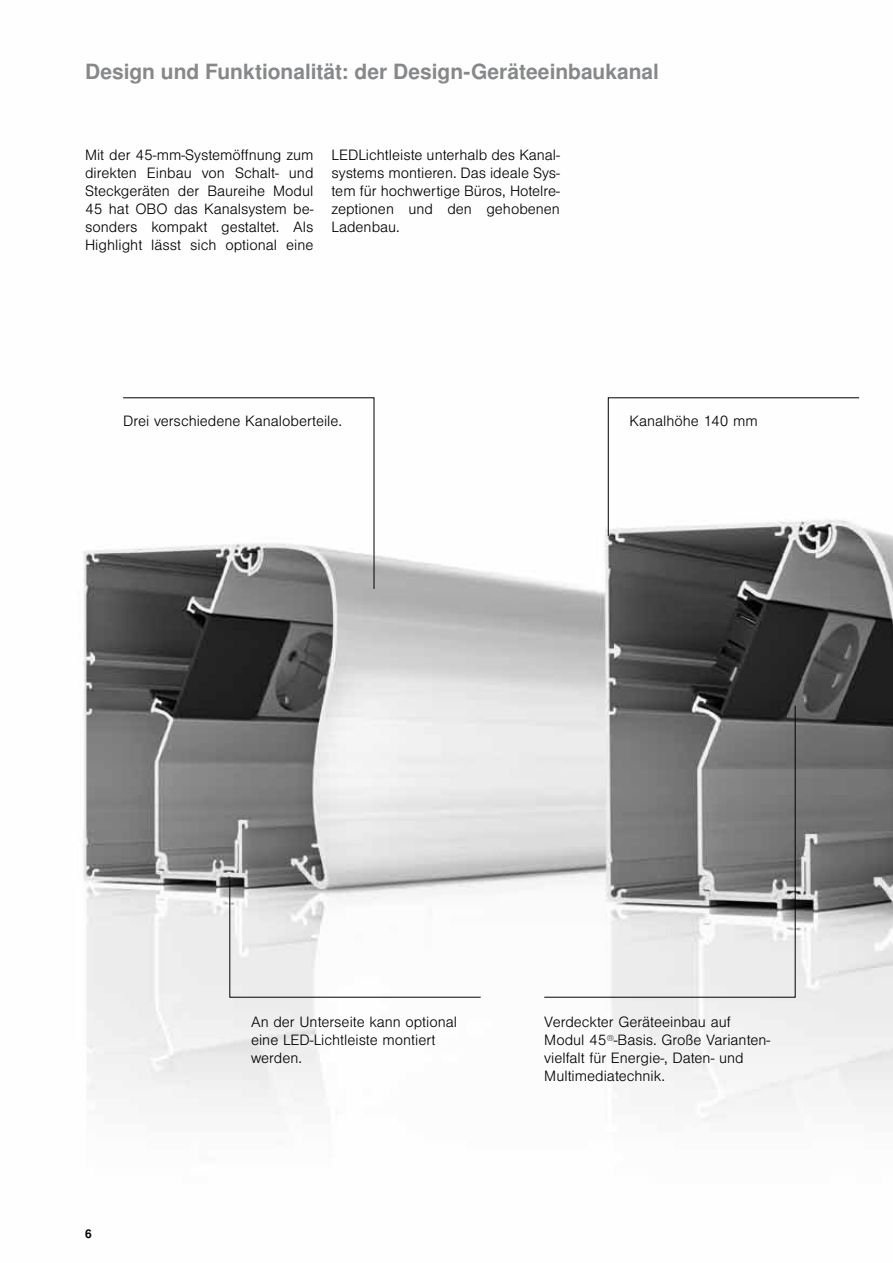
<style>
.page{position:relative;width:893px;height:1263px;background:#fff}
.page>*{position:absolute;margin:0;border:0;box-sizing:border-box;transform-origin:0 0}
.t1{font:700 21px "Nimbus San LOT";color:#87888a}
.t2{font:300 14.25px/18px "Nimbus San LOT";color:#000;text-align:justify}
.t3{font:700 12px "Nimbus San LOT";color:#000}
</style>
<div class="page">
<img style="left:83px;top:397px;width:810px;height:724px">
<svg style="left:123px;top:397px;width:251px;height:192px"></svg>
<svg style="left:544px;top:705px;width:251px;height:292px;background:#afafaf"></svg>
<svg style="left:229px;top:880px;width:252px;height:117px"></svg>
<svg style="left:608px;top:397px;width:251px;height:139px"></svg>
<h1 class="t1" style="left:85px;top:59px;width:575px">Design und Funktionalität: der Design-Geräteeinbaukanal</h1>
<p class="t2" style="left:85px;top:146px;width:230px">Mit der 45-mm-Systemöffnung zum direkten Einbau von Schalt- und Steckgeräten der Baureihe Modul 45 hat OBO das Kanalsystem be&shy;sonders kompakt gestaltet. Als Highlight lässt sich optional eine</p>
<p class="t2" style="left:332px;top:146px;width:230px">LEDLichtleiste unterhalb des Kanal&shy;systems montieren. Das ideale Sys&shy;tem für hochwertige Büros, Hotelre&shy;zeptionen und den gehobenen Ladenbau.</p>
<p class="t2" style="left:123px;top:412px;width:221px">Drei verschiedene Kanaloberteile.</p>
<p class="t2" style="left:629px;top:412px;width:130px">Kanalhöhe 140 mm</p>
<p class="t3" style="left:85px;top:1226px;width:8px">6</p>
<p class="t2" style="left:251px;top:1014px;width:208px;text-align:left">An der Unterseite kann optional eine LED-Lichtleiste montiert werden.</p>
<p class="t2" style="left:544px;top:1014px;width:227px;text-align:left">Verdeckter Geräteeinbau auf<br>Modul 45<sup>®</sup>-Basis. Große Varianten&shy;vielfalt für Energie-, Daten- und<br>Multimediatechnik.</p>
</div>
